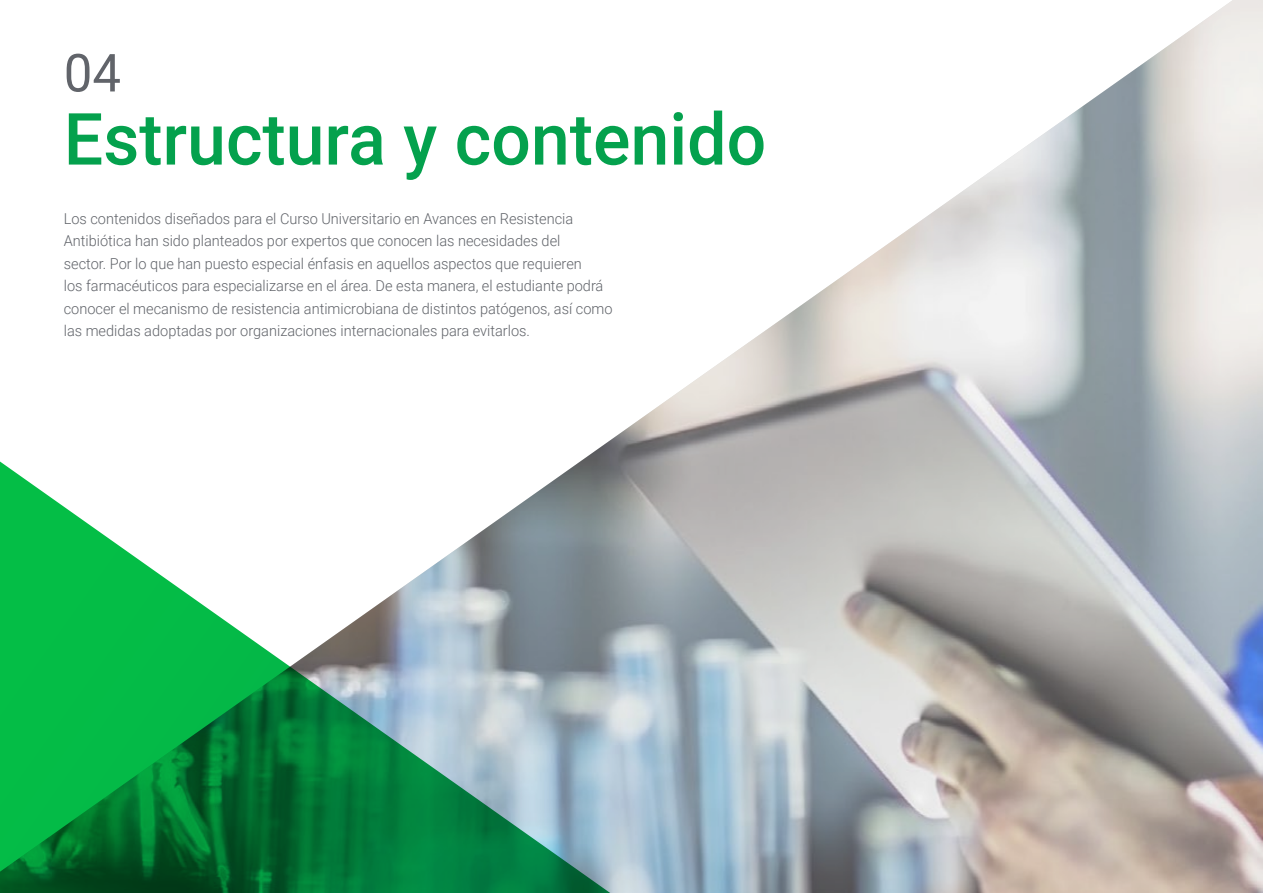
<style>
.page{position:relative;width:1263px;height:893px;background:#fff}
.page>*{position:absolute;margin:0;border:0;box-sizing:border-box;transform-origin:0 0}
.t1{font:500 72px "Roboto";color:#04a14d}
.t2{font:52.5px "Roboto";color:#61646a}
.t3{font:300 15px/22.5px "Roboto";color:#61646a}
</style>
<div class="page">
<img style="left:602px;top:0;width:661px;height:893px">
<svg style="left:0;top:446px;width:640px;height:447px"></svg>
<h2 class="t2" style="left:64px;top:36px;width:59px">04</h2>
<h1 class="t1" style="left:64px;top:89px;width:704px">Estructura y contenido</h1>
<p class="t3" style="left:64px;top:207px;width:550px">Los contenidos diseñados para el Curso Universitario en Avances en Resistencia Antibiótica han sido planteados por expertos que conocen las necesidades del<br>sector. Por lo que han puesto especial énfasis en aquellos aspectos que requieren<br>los farmacéuticos para especializarse en el área. De esta manera, el estudiante podrá conocer el mecanismo de resistencia antimicrobiana de distintos patógenos, así como las medidas adoptadas por organizaciones internacionales para evitarlos.</p>
</div>
